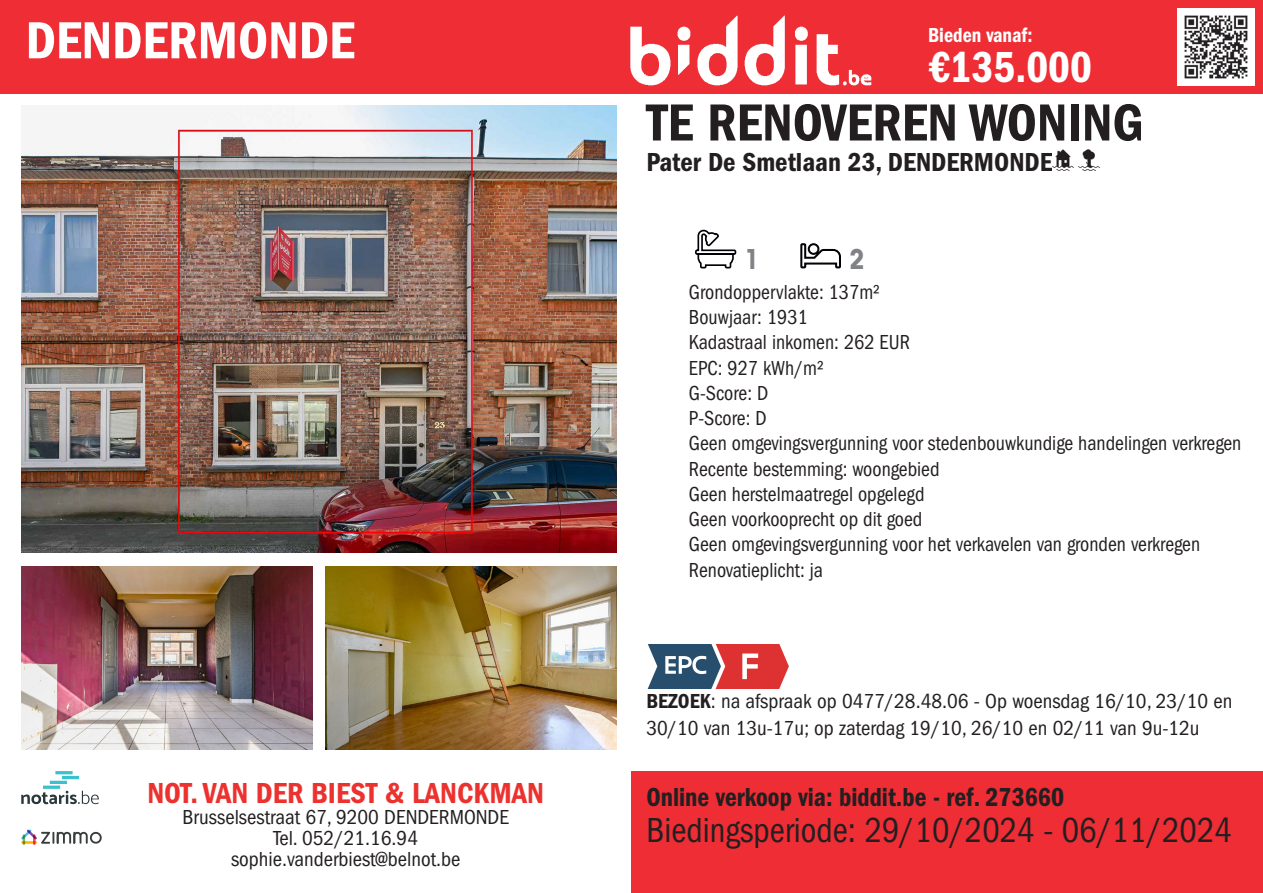
<style>
.page{position:relative;width:1263px;height:893px;background:#fff}
.page>*{position:absolute;margin:0;border:0;box-sizing:border-box;transform-origin:0 0}
.t1{font:54px "ITC Franklin Gothic Std Dm Cd";color:#231f20}
.t2{font:54px "ITC Franklin Gothic Std Dm Cd";color:#fff}
.t3{font:45px "ITC Franklin Gothic Std Dm Cd";color:#fff;scale:.95 1}
.t4{font:condensed 36px "ITC Franklin Gothic Std";color:#231f20;scale:.95 1}
.t5{font:30px "ITC Franklin Gothic Std Dm Cd";color:#ec322e}
.t6{font:27px "ITC Franklin Gothic Std Dm Cd";color:#231f20;scale:.95 1}
.t7{font:27px "ITC Franklin Gothic Std Dm Cd";color:#231f20}
.t8{font:700 condensed 27px "ITC Avant Garde Std";color:#808285}
.t9{font:condensed 21px/25.2px "ITC Franklin Gothic Std";color:#231f20;scale:.95 1}
.t10{font:condensed 21px/21px "ITC Franklin Gothic Std";color:#231f20;text-align:center}
.t11{font:21px "ITC Franklin Gothic Std Dm Cd";color:#fff;scale:.95 1}
.s1{font-family:"ITC Franklin Gothic Std Dm Cd";font-stretch:normal}
</style>
<div class="page">
<div style="left:0;top:0;width:1263px;height:94px;background:#ee2d34"></div>
<div style="left:631px;top:772px;width:632px;height:121px;background:#ee2d34"></div>
<img style="left:21px;top:106px;width:596px;height:446px">
<img style="left:21px;top:566px;width:291px;height:183px">
<img style="left:326px;top:566px;width:291px;height:183px">
<img style="left:1178px;top:9px;width:76px;height:76px">
<svg style="left:21px;top:791px;width:78px;height:13px"></svg>
<hr style="left:55px;top:771px;width:18px;height:3px;background:#3ac1cd">
<hr style="left:62px;top:776px;width:17px;height:3px;background:#3ac1cd">
<hr style="left:50px;top:781px;width:17px;height:3px;background:#3ac1cd">
<hr style="left:43px;top:786px;width:17px;height:3px;background:#3ac1cd">
<svg style="left:21px;top:829px;width:81px;height:15px"></svg>
<img style="left:630px;top:15px;width:242px;height:71px">
<img style="left:1052px;top:149px;width:22px;height:22px">
<img style="left:1078px;top:149px;width:21px;height:22px">
<svg style="left:695px;top:229px;width:42px;height:40px"></svg>
<svg style="left:800px;top:243px;width:41px;height:26px"></svg>
<svg style="left:648px;top:644px;width:141px;height:44px;background:#9b646f"></svg>
<h1 class="t2" style="left:26px;top:10px;width:331px">DENDERMONDE</h1>
<h3 class="t5" style="left:147px;top:775px;width:398px">NOT. VAN DER BIEST &amp; LANCKMAN</h3>
<p class="t10" style="left:182px;top:806px;width:328px">Brusselsestraat 67, 9200 DENDERMONDE<br>Tel. 052/21.16.94 sophie.vanderbiest@belnot.be</p>
<p class="t11" style="left:928px;top:23px;width:111px">Bieden vanaf:</p>
<h2 class="t3" style="left:928px;top:41px;width:174px">€135.000</h2>
<h1 class="t1" style="left:646px;top:92px;width:499px">TE RENOVEREN WONING</h1>
<p class="t7" style="left:646px;top:146px;width:408px">Pater De Smetlaan 23, DENDERMONDE</p>
<p class="t8" style="left:744px;top:242px;width:17px">1</p>
<p class="t8" style="left:849px;top:242px;width:17px">2</p>
<p class="t9" style="left:689px;top:280px;width:583px">Grondoppervlakte: 137m²<br>Bouwjaar: 1931<br>Kadastraal inkomen: 262 EUR<br>EPC: 927 kWh/m²<br>G-Score: D<br>P-Score: D<br>Geen omgevingsvergunning voor stedenbouwkundige handelingen verkregen<br>Recente bestemming: woongebied<br>Geen herstelmaatregel opgelegd<br>Geen voorkooprecht op dit goed<br>Geen omgevingsvergunning voor het verkavelen van gronden verkregen<br>Renovatieplicht: ja</p>
<p class="t10" style="left:646px;top:687px;width:587px;line-height:27px;text-align:left"><span class="s1">BEZOEK</span>: na afspraak op 0477/28.48.06 - Op woensdag 16/10, 23/10 en<br>30/10 van 13u-17u; op zaterdag 19/10, 26/10 en 02/11 van 9u-12u</p>
<p class="t6" style="left:646px;top:782px;width:441px">Online verkoop via: biddit.be - ref. 273660</p>
<h3 class="t4" style="left:646px;top:810px;width:618px">Biedingsperiode: 29/10/2024 - 06/11/2024</h3>
</div>
